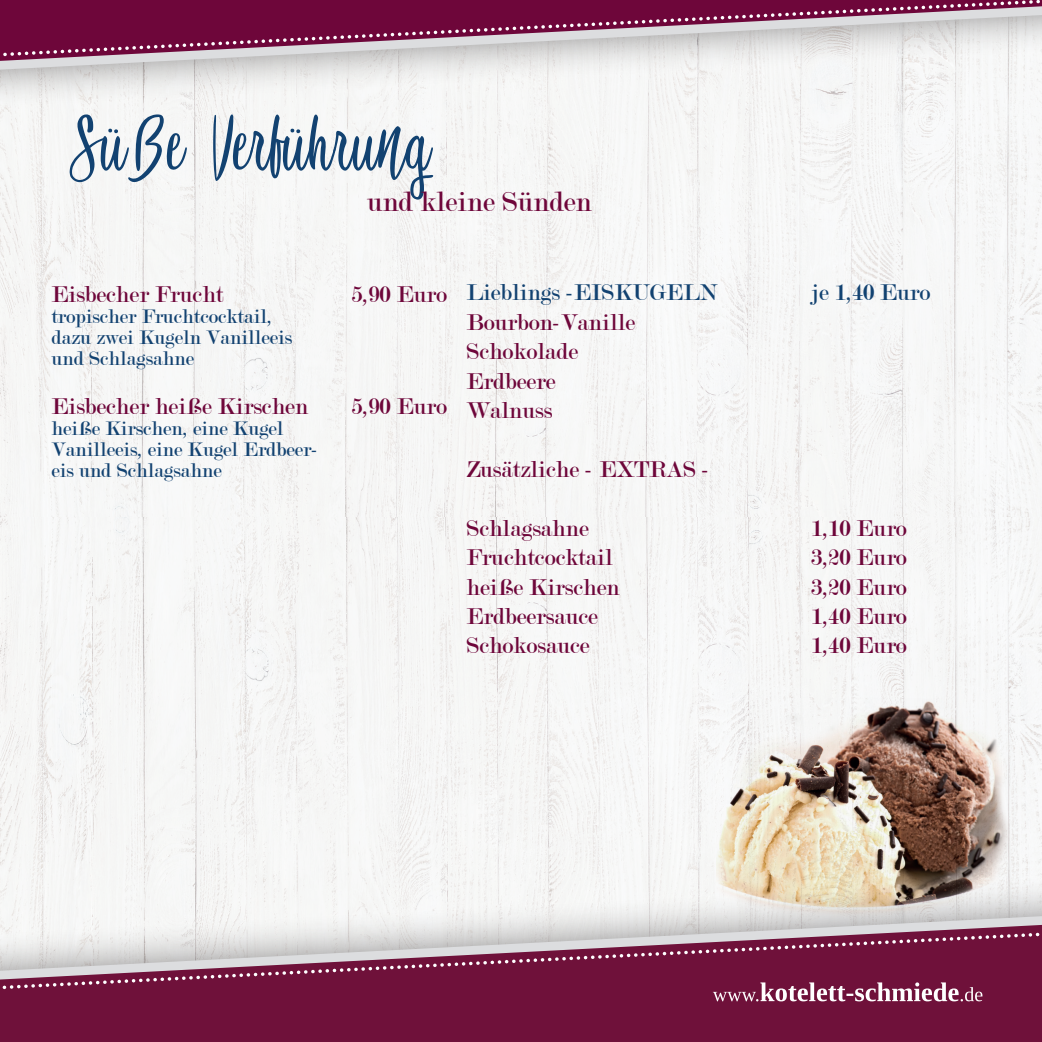
<style>
.page{position:relative;width:1042px;height:1042px;background:#fff}
.page>*{position:absolute;margin:0;border:0;box-sizing:border-box;transform-origin:0 0}
.t1{font:102.02px "Awesome Birds";color:#124271}
.t2{font:29.75px "Modern";color:#6e063a}
.t3{font:24.5px/29.4px "Modern";color:#6e063a}
.t4{font:24.5px "Modern";color:#124271}
.t5{font:21px/21px "Modern";color:#124271}
</style>
<div class="page">
<div style="left:0;top:162px;width:1042px;height:356px;background:#f6f7f6"></div>
<img style="left:0;top:518px;width:1042px;height:336px">
<img style="left:0;top:834px;width:2px;height:20px">
<img style="left:716px;top:699px;width:305px;height:155px">
<div style="left:0;top:854px;width:1042px;height:188px;background:#231f20;opacity:.51"></div>
<svg style="left:0;top:887px;width:1042px;height:29px"></svg>
<div style="left:0;top:0;width:1042px;height:162px;background:#f6f7f6"></div>
<svg style="left:0;top:0;width:1042px;height:118px"></svg>
<svg style="left:0;top:916px;width:1042px;height:126px"></svg>
<svg style="left:713px;top:982px;width:297px;height:23px"></svg>
<svg style="left:70px;top:114px;width:36px;height:68px"></svg>
<svg style="left:128px;top:114px;width:59px;height:68px"></svg>
<svg style="left:213px;top:114px;width:77px;height:67px"></svg>
<svg style="left:309px;top:114px;width:46px;height:57px"></svg>
<svg style="left:405px;top:137px;width:28px;height:62px"></svg>
<h1 class="t1" style="left:101px;top:104px;width:307px">✓ ✓ ◆■</h1>
<p class="t2" style="left:367px;top:187px;width:226px">und kleine Sünden</p>
<p class="t3" style="left:51px;top:280px;width:174px">Eisbecher Frucht</p>
<p class="t3" style="left:351px;top:280px;width:97px">5,90 Euro</p>
<p class="t5" style="left:51px;top:306px;width:242px">tropischer Fruchtcocktail, dazu zwei Kugeln Vanilleeis und Schlagsahne</p>
<p class="t3" style="left:51px;top:392px;width:258px">Eisbecher heiße Kirschen</p>
<p class="t3" style="left:351px;top:392px;width:97px">5,90 Euro</p>
<p class="t5" style="left:51px;top:418px;width:268px">heiße Kirschen, eine Kugel<br>Vanilleeis, eine Kugel Erdbeer&shy;eis und Schlagsahne</p>
<p class="t4" style="left:466px;top:280px;width:252px">Lieblings -EISKUGELN</p>
<p class="t4" style="left:811px;top:280px;width:121px">je 1,40 Euro</p>
<p class="t3" style="left:466px;top:308px;width:170px">Bourbon-Vanille<br>Schokolade<br>Erdbeere<br>Walnuss</p>
<p class="t3" style="left:466px;top:455px;width:245px">Zusätzliche - EXTRAS -</p>
<p class="t3" style="left:466px;top:513px;width:124px">Schlagsahne</p>
<p class="t3" style="left:811px;top:513px;width:97px">1,10 Euro</p>
<p class="t3" style="left:466px;top:543px;width:148px">Fruchtcocktail</p>
<p class="t3" style="left:811px;top:543px;width:97px">3,20 Euro</p>
<p class="t3" style="left:466px;top:572px;width:155px">heiße Kirschen</p>
<p class="t3" style="left:811px;top:572px;width:97px">3,20 Euro</p>
<p class="t3" style="left:466px;top:602px;width:133px">Erdbeersauce</p>
<p class="t3" style="left:811px;top:602px;width:97px">1,40 Euro</p>
<p class="t3" style="left:466px;top:631px;width:125px">Schokosauce</p>
<p class="t3" style="left:811px;top:631px;width:97px">1,40 Euro</p>
</div>
